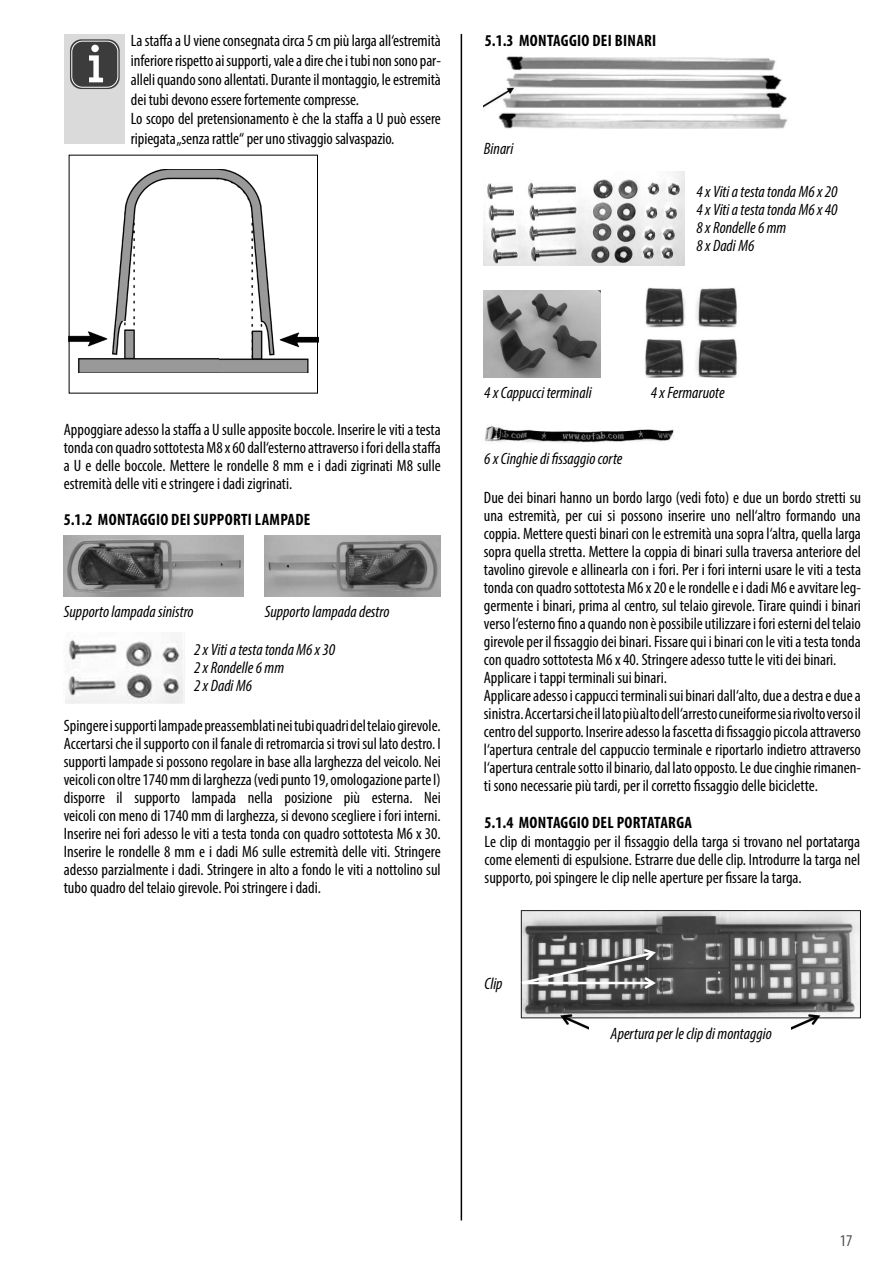
<style>
.page{position:relative;width:893px;height:1263px;background:#fff}
.page>*{position:absolute;margin:0;border:0;box-sizing:border-box;transform-origin:0 0}
.t1{font:condensed 16.5px/18px "Myriad Pro";color:#000;text-align:justify}
.t2{font:italic condensed 16.5px/18px "Myriad Pro";color:#000}
.t3{font:700 condensed 16.5px "Myriad Pro";letter-spacing:.02em;color:#000}
.t4{font:condensed 16.5px "Myriad Pro";color:#515151}
</style>
<div class="page">
<hr style="left:461px;top:34px;width:1px;height:1186px;background:#000">
<img style="left:64px;top:536px;width:180px;height:60px">
<img style="left:265px;top:536px;width:176px;height:60px">
<img style="left:484px;top:172px;width:200px;height:93px">
<img style="left:65px;top:639px;width:120px;height:65px">
<img style="left:484px;top:56px;width:304px;height:73px">
<img style="left:484px;top:290px;width:116px;height:87px">
<img style="left:645px;top:287px;width:93px;height:90px">
<img style="left:484px;top:425px;width:190px;height:18px">
<div style="left:65px;top:34px;width:60px;height:110px;background:#dadada"></div>
<svg style="left:70px;top:39px;width:50px;height:50px;background:#4b4b4b"></svg>
<div style="left:72px;top:41px;width:46px;height:46px;border:1px solid #fff;border-radius:11px"></div>
<svg style="left:89px;top:55px;width:14px;height:27px"></svg>
<div style="left:91px;top:45px;width:8px;height:7px;background:#fff;border-radius:50%"></div>
<img style="left:71px;top:169px;width:245px;height:204px">
<img style="left:520px;top:910px;width:340px;height:120px">
<div style="left:590px;top:1021px;width:201px;height:32px;background:#fff"></div>
<p class="t1" style="left:131px;top:31px;width:311px;line-height:19.5px;text-align:left">La staffa a U viene consegnata circa 5 cm più larga all‘estremità inferiore rispetto ai supporti, vale a dire che i tubi non sono par&shy;alleli quando sono allentati. Durante il montaggio, le estremità dei tubi devono essere fortemente compresse.<br>Lo scopo del pretensionamento è che la staffa a U può essere ripiegata „senza rattle“ per uno stivaggio salvaspazio.</p>
<p class="t3" style="left:485px;top:31px;width:173px">5.1.3 MONTAGGIO DEI BINARI</p>
<p class="t2" style="left:484px;top:139px;width:31px">Binari</p>
<p class="t2" style="left:696px;top:183px;width:143px">4 x Viti a testa tonda M6 x 20<br>4 x Viti a testa tonda M6 x 40<br>8 x Rondelle 6 mm<br>8 x Dadi M6</p>
<p class="t1" style="left:64px;top:421px;width:379px">Appoggiare adesso la staffa a U sulle apposite boccole. Inserire le viti a testa tonda con quadro sottotesta M8 x 60 dall‘esterno attraverso i fori della staffa a U e delle boccole. Mettere le rondelle 8 mm e i dadi zigrinati M8 sulle estremità delle viti e stringere i dadi zigrinati.</p>
<p class="t3" style="left:64px;top:509px;width:248px">5.1.2 MONTAGGIO DEI SUPPORTI LAMPADE</p>
<p class="t2" style="left:64px;top:603px;width:131px">Supporto lampada sinistro</p>
<p class="t2" style="left:265px;top:603px;width:126px">Supporto lampada destro</p>
<p class="t2" style="left:194px;top:641px;width:143px">2 x Viti a testa tonda M6 x 30<br>2 x Rondelle 6 mm<br>2 x Dadi M6</p>
<p class="t1" style="left:64px;top:717px;width:379px">Spingere i supporti lampade preassemblati nei tubi quadri del telaio girevole.<br>Accertarsi che il supporto con il fanale di retromarcia si trovi sul lato destro. I supporti lampade si possono regolare in base alla larghezza del veicolo. Nei veicoli con oltre 1740 mm di larghezza (vedi punto 19, omologazione parte I) disporre il supporto lampada nella posizione più esterna. Nei veicoli con meno di 1740 mm di larghezza, si devono scegliere i fori interni.<br>Inserire nei fori adesso le viti a testa tonda con quadro sottotesta M6 x 30.<br>Inserire le rondelle 8 mm e i dadi M6 sulle estremità delle viti. Stringere adesso parzialmente i dadi. Stringere in alto a fondo le viti a nottolino sul tubo quadro del telaio girevole. Poi stringere i dadi.</p>
<p class="t2" style="left:484px;top:384px;width:109px">4 x Cappucci terminali</p>
<p class="t2" style="left:651px;top:384px;width:75px">4 x Fermaruote</p>
<p class="t2" style="left:484px;top:450px;width:140px">6 x Cinghie di fissaggio corte</p>
<p class="t1" style="left:484px;top:488px;width:379px;text-align:left">Due dei binari hanno un bordo largo (vedi foto) e due un bordo stretti su una estremità, per cui si possono inserire uno nell‘altro formando una coppia. Mettere questi binari con le estremità una sopra l‘altra, quella larga sopra quella stretta. Mettere la coppia di binari sulla traversa anteriore del tavolino girevole e allinearla con i fori. Per i fori interni usare le viti a testa tonda con quadro sottotesta M6 x 20 e le rondelle e i dadi M6 e avvitare leg&shy;germente i binari, prima al centro, sul telaio girevole. Tirare quindi i binari verso l‘esterno fino a quando non è possibile utilizzare i fori esterni del telaio girevole per il fissaggio dei binari. Fissare qui i binari con le viti a testa tonda con quadro sottotesta M6 x 40. Stringere adesso tutte le viti dei binari.<br>Applicare i tappi terminali sui binari.<br>Applicare adesso i cappucci terminali sui binari dall‘alto, due a destra e due a sinistra. Accertarsi che il lato più alto dell‘arresto cuneiforme sia rivolto verso il centro del supporto. Inserire adesso la fascetta di fissaggio piccola attraverso l‘apertura centrale del cappuccio terminale e riportarlo indietro attraverso l‘apertura centrale sotto il binario, dal lato opposto. Le due cinghie rimanen&shy;ti sono necessarie più tardi, per il corretto fissaggio delle biciclette.</p>
<p class="t3" style="left:485px;top:812px;width:209px">5.1.4 MONTAGGIO DEL PORTATARGA</p>
<p class="t1" style="left:485px;top:833px;width:377px">Le clip di montaggio per il fissaggio della targa si trovano nel portatarga come elementi di espulsione. Estrarre due delle clip. Introdurre la targa nel supporto, poi spingere le clip nelle aperture per fissare la targa.</p>
<p class="t2" style="left:485px;top:974px;width:20px">Clip</p>
<p class="t2" style="left:611px;top:1024px;width:163px">Apertura per le clip di montaggio</p>
<p class="t4" style="left:840px;top:1231px;width:14px">17</p>
</div>
